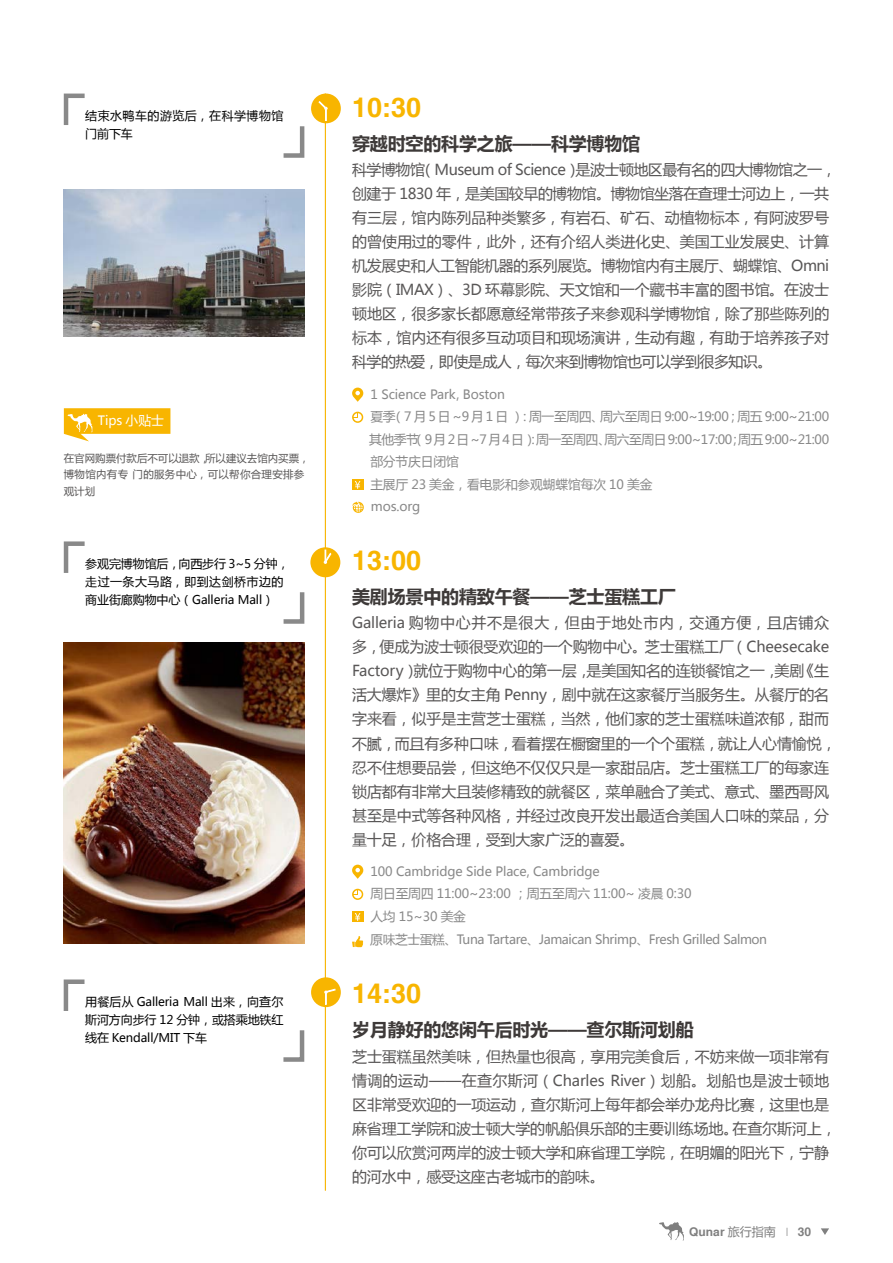
<style>
.page{position:relative;width:893px;height:1263px;background:#fff}
.page>*{position:absolute;margin:0;border:0;box-sizing:border-box;transform-origin:0 0}
.t1{font:700 27px "Helvetica cyr";color:#f8b500}
.t2{font:700 18px "Microsoft Ya Hei";letter-spacing:-.01em;color:#3e3a39}
.t3{font:15px/24px "Microsoft Ya Hei";letter-spacing:-.005em;color:#595757}
.t4{font:12.75px/22.4px "Microsoft Ya Hei";letter-spacing:-.01em;color:#898989}
.t5{font:12.75px "Microsoft Ya Hei";color:#fff}
.t6{font:12px/18px "Microsoft Ya Hei";letter-spacing:-.01em;color:#000}
.t7{font:12px/18px "Microsoft Ya Hei";letter-spacing:.04em;color:#000}
.t8{font:700 12px "Helvetica cyr";color:#7f7f7f}
.t9{font:10.5px/16.5px "Microsoft Ya Hei";letter-spacing:-.005em;color:#595757}
.s1{font-family:"Microsoft Ya Hei";font-weight:400}
.s2{font-family:"Microsoft Ya Hei";font-weight:400;font-size:7.5px}
</style>
<div class="page">
<svg style="left:821px;top:1228px;width:8px;height:7px"></svg>
<svg style="left:659px;top:1222px;width:25px;height:18px"></svg>
<hr style="left:325px;top:94px;width:1px;height:1097px;background:#f8b500">
<div style="left:310px;top:547px;width:30px;height:30px;background:#f8b500;border-radius:50%"></div>
<svg style="left:324px;top:550px;width:7px;height:14px"></svg>
<svg style="left:352px;top:388px;width:11px;height:14px"></svg>
<div style="left:352px;top:412px;width:11px;height:11px;border:2px solid #f8b500;border-radius:50%"></div>
<svg style="left:354px;top:414px;width:4px;height:4px"></svg>
<div style="left:352px;top:479px;width:11px;height:11px;background:#f8b500"></div>
<svg style="left:355px;top:481px;width:5px;height:8px"></svg>
<svg style="left:352px;top:501px;width:12px;height:12px"></svg>
<svg style="left:352px;top:865px;width:11px;height:14px"></svg>
<div style="left:352px;top:889px;width:11px;height:11px;border:2px solid #f8b500;border-radius:50%"></div>
<svg style="left:354px;top:891px;width:4px;height:4px"></svg>
<div style="left:352px;top:911px;width:11px;height:11px;background:#f8b500"></div>
<svg style="left:355px;top:913px;width:5px;height:8px"></svg>
<svg style="left:352px;top:936px;width:11px;height:11px"></svg>
<svg style="left:63px;top:93px;width:22px;height:32px"></svg>
<svg style="left:283px;top:126px;width:22px;height:32px"></svg>
<svg style="left:63px;top:541px;width:22px;height:32px"></svg>
<svg style="left:283px;top:592px;width:22px;height:32px"></svg>
<svg style="left:63px;top:979px;width:22px;height:32px"></svg>
<svg style="left:283px;top:1030px;width:22px;height:32px"></svg>
<svg style="left:64px;top:408px;width:106px;height:33px"></svg>
<img style="left:64px;top:189px;width:240px;height:148px">
<img style="left:64px;top:642px;width:240px;height:302px">
<div style="left:311px;top:94px;width:30px;height:29px;background:#f8b500;border-radius:50%"></div>
<svg style="left:319px;top:101px;width:9px;height:20px"></svg>
<div style="left:311px;top:977px;width:30px;height:30px;background:#f8b500;border-radius:50%"></div>
<svg style="left:324px;top:989px;width:11px;height:15px"></svg>
<p class="t7" style="left:85px;top:106px;width:200px">结束水鸭车的游览后，在科学博物馆门前下车</p>
<p class="t5" style="left:98px;top:411px;width:68px">Tips 小贴士</p>
<p class="t9" style="left:64px;top:449px;width:247px">在官网购票付款后不可以退款，所以建议去馆内买票，博物馆内有专 门的服务中心，可以帮你合理安排参观计划</p>
<p class="t6" style="left:85px;top:554px;width:206px">参观完博物馆后，向西步行 3~5 分钟，走过一条大马路，即到达剑桥市边的商业街廊购物中心（Galleria Mall）</p>
<p class="t6" style="left:85px;top:992px;width:200px;text-align:justify">用餐后从 Galleria Mall 出来，向查尔斯河方向步行 12 分钟，或搭乘地铁红线在 Kendall/MIT 下车</p>
<p class="t1" style="left:352px;top:92px;width:71px">10:30</p>
<p class="t2" style="left:352px;top:130px;width:290px">穿越时空的科学之旅——科学博物馆</p>
<p class="t3" style="left:352px;top:158px;width:486px">科学博物馆（Museum of Science）是波士顿地区最有名的四大博物馆之一，创建于 1830 年，是美国较早的博物馆。博物馆坐落在查理士河边上，一共有三层，馆内陈列品种类繁多，有岩石、矿石、动植物标本，有阿波罗号的曾使用过的零件，此外，还有介绍人类进化史、美国工业发展史、计算机发展史和人工智能机器的系列展览。博物馆内有主展厅、蝴蝶馆、Omni影院（IMAX）、3D 环幕影院、天文馆和一个藏书丰富的图书馆。在波士顿地区，很多家长都愿意经常带孩子来参观科学博物馆，除了那些陈列的标本，馆内还有很多互动项目和现场演讲，生动有趣，有助于培养孩子对科学的热爱，即使是成人，每次来到博物馆也可以学到很多知识。</p>
<p class="t4" style="left:369px;top:383px;width:462px">1 Science Park, Boston<br>夏季（7 月 5 日 ~9 月 1 日 ）：周一至周四、周六至周日 9:00~19:00；周五 9:00~21:00其他季节（9月2日~7月4日）：周一至周四、周六至周日9:00~17:00；周五9:00~21:00部分节庆日闭馆<br>主展厅 23 美金，看电影和参观蝴蝶馆每次 10 美金<br>mos.org</p>
<p class="t1" style="left:352px;top:545px;width:71px">13:00</p>
<p class="t2" style="left:352px;top:583px;width:325px">美剧场景中的精致午餐——芝士蛋糕工厂</p>
<p class="t3" style="left:352px;top:611px;width:486px">Galleria 购物中心并不是很大，但由于地处市内，交通方便，且店铺众多，便成为波士顿很受欢迎的一个购物中心。芝士蛋糕工厂（Cheesecake Factory）就位于购物中心的第一层，是美国知名的连锁餐馆之一，美剧《生活大爆炸》里的女主角 Penny，剧中就在这家餐厅当服务生。从餐厅的名字来看，似乎是主营芝士蛋糕，当然，他们家的芝士蛋糕味道浓郁，甜而不腻，而且有多种口味，看着摆在橱窗里的一个个蛋糕，就让人心情愉悦，忍不住想要品尝，但这绝不仅仅只是一家甜品店。芝士蛋糕工厂的每家连锁店都有非常大且装修精致的就餐区，菜单融合了美式、意式、墨西哥风甚至是中式等各种风格，并经过改良开发出最适合美国人口味的菜品，分量十足，价格合理，受到大家广泛的喜爱。</p>
<p class="t4" style="left:370px;top:860px;width:398px">100 Cambridge Side Place, Cambridge<br>周日至周四 11:00~23:00 ；周五至周六 11:00~ 凌晨 0:30<br>人均 15~30 美金<br>原味芝士蛋糕、Tuna Tartare、Jamaican Shrimp、Fresh Grilled Salmon</p>
<p class="t1" style="left:352px;top:979px;width:71px">14:30</p>
<p class="t2" style="left:352px;top:1017px;width:343px">岁月静好的悠闲午后时光——查尔斯河划船</p>
<p class="t3" style="left:352px;top:1044px;width:486px">芝士蛋糕虽然美味，但热量也很高，享用完美食后，不妨来做一项非常有情调的运动——在查尔斯河（Charles River）划船。划船也是波士顿地区非常受欢迎的一项运动，查尔斯河上每年都会举办龙舟比赛，这里也是麻省理工学院和波士顿大学的帆船俱乐部的主要训练场地。在查尔斯河上，你可以欣赏河两岸的波士顿大学和麻省理工学院，在明媚的阳光下，宁静的河水中，感受这座古老城市的韵味。</p>
<p class="t8" style="left:689px;top:1225px;width:123px">Qunar <span class="s1">旅行指南</span> <span class="s2">|</span> 30</p>
</div>
